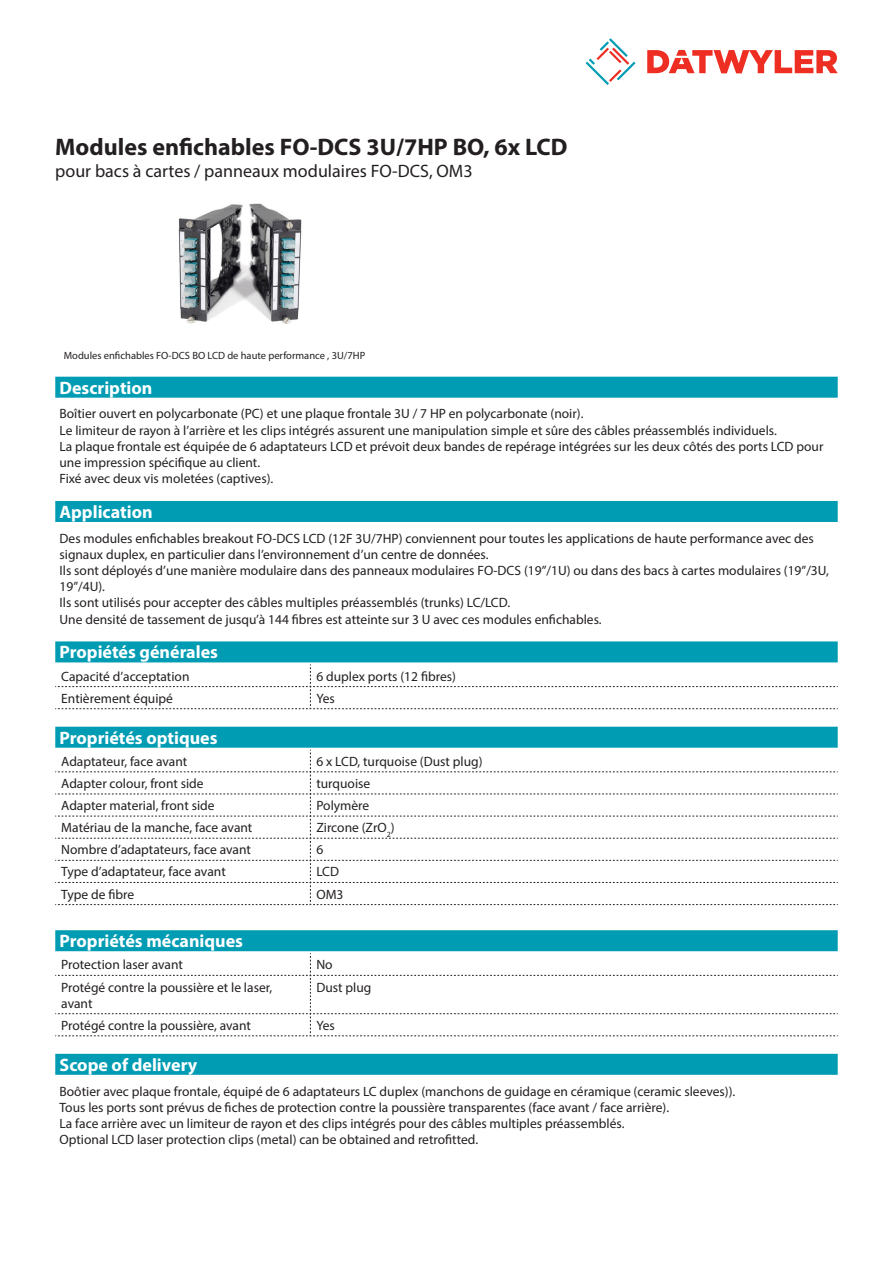
<style>
.page{position:relative;width:893px;height:1263px;background:#fff}
.page>*{position:absolute;margin:0;border:0;box-sizing:border-box;transform-origin:0 0}
.Product_Head{font:700 24px "Myriad Pro";color:#231f20}
.Standard_Head_Proper{font:700 18px "Myriad Pro";color:#fff}
.SubHead{font:18px "Myriad Pro";color:#231f20}
.Standard_text{font:13.5px/16.2px "Myriad Pro";color:#231f20}
.myriad_light_propert{font:13.5px/16.2px "Myriad Pro";color:#231f20}
.imagetext{font:10.5px "Myriad Pro";color:#231f20}
</style>
<div class="page">
<svg style="left:586px;top:38px;width:49px;height:47px"></svg>
<svg style="left:647px;top:50px;width:191px;height:23px"></svg>
<div style="left:55px;top:930px;width:783px;height:21px;background:#009cb3"></div>
<svg style="left:55px;top:953px;width:783px;height:83px"></svg>
<img style="left:178px;top:203px;width:124px;height:121px">
<div style="left:55px;top:377px;width:783px;height:21px;background:#009cb3"></div>
<div style="left:55px;top:1054px;width:783px;height:21px;background:#009cb3"></div>
<div style="left:55px;top:501px;width:783px;height:21px;background:#009cb3"></div>
<div style="left:55px;top:641px;width:783px;height:21px;background:#009cb3"></div>
<svg style="left:55px;top:664px;width:783px;height:45px"></svg>
<div style="left:55px;top:727px;width:783px;height:21px;background:#009cb3"></div>
<svg style="left:55px;top:750px;width:783px;height:155px"></svg>
<p class="Product_Head" style="left:55px;top:131px;width:514px">Modules enfichables FO-DCS 3U/7HP BO, 6x LCD</p>
<p class="SubHead" style="left:55px;top:160px;width:419px">pour bacs à cartes / panneaux modulaires FO-DCS, OM3</p>
<p class="imagetext" style="left:64px;top:349px;width:303px">Modules enfichables FO-DCS BO LCD de haute performance , 3U/7HP</p>
<p class="Standard_Head_Proper" style="left:60px;top:376px;width:94px">Description</p>
<p class="Standard_text" style="left:60px;top:406px;width:765px">Boîtier ouvert en polycarbonate (PC) et une plaque frontale 3U / 7 HP en polycarbonate (noir).<br>Le limiteur de rayon à l’arrière et les clips intégrés assurent une manipulation simple et sûre des câbles préassemblés individuels.<br>La plaque frontale est équipée de 6 adaptateurs LCD et prévoit deux bandes de repérage intégrées sur les deux côtés des ports LCD pour une impression spécifique au client.<br>Fixé avec deux vis moletées (captives).</p>
<p class="Standard_Head_Proper" style="left:60px;top:500px;width:95px">Application</p>
<p class="Standard_text" style="left:60px;top:530px;width:771px">Des modules enfichables breakout FO-DCS LCD (12F 3U/7HP) conviennent pour toutes les applications de haute performance avec des signaux duplex, en particulier dans l’environnement d’un centre de données.<br>Ils sont déployés d’une manière modulaire dans des panneaux modulaires FO-DCS (19”/1U) ou dans des bacs à cartes modulaires (19”/3U, 19”/4U).<br>Ils sont utilisés pour accepter des câbles multiples préassemblés (trunks) LC/LCD.<br>Une densité de tassement de jusqu’à 144 fibres est atteinte sur 3 U avec ces modules enfichables.</p>
<p class="Standard_Head_Proper" style="left:60px;top:641px;width:160px">Propiétés générales</p>
<p class="myriad_light_propert" style="left:61px;top:668px;width:130px">Capacité d’acceptation</p>
<p class="myriad_light_propert" style="left:316px;top:668px;width:141px">6 duplex ports (12 fibres)</p>
<p class="myriad_light_propert" style="left:61px;top:690px;width:113px">Entièrement équipé</p>
<p class="myriad_light_propert" style="left:316px;top:690px;width:20px">Yes</p>
<p class="Standard_Head_Proper" style="left:60px;top:726px;width:160px">Propriétés optiques</p>
<p class="myriad_light_propert" style="left:61px;top:753px;width:128px">Adaptateur, face avant</p>
<p class="myriad_light_propert" style="left:316px;top:753px;width:168px">6 x LCD, turquoise (Dust plug)</p>
<p class="myriad_light_propert" style="left:61px;top:775px;width:144px">Adapter colour, front side</p>
<p class="myriad_light_propert" style="left:316px;top:775px;width:55px">turquoise</p>
<p class="myriad_light_propert" style="left:61px;top:797px;width:155px">Adapter material, front side</p>
<p class="myriad_light_propert" style="left:316px;top:797px;width:54px">Polymère</p>
<p class="myriad_light_propert" style="left:61px;top:819px;width:193px">Matériau de la manche, face avant</p>
<p class="myriad_light_propert" style="left:316px;top:819px;width:80px">Zircone (ZrO<sub>2</sub>)</p>
<p class="myriad_light_propert" style="left:61px;top:841px;width:191px">Nombre d’adaptateurs, face avant</p>
<p class="myriad_light_propert" style="left:316px;top:841px;width:8px">6</p>
<p class="myriad_light_propert" style="left:61px;top:864px;width:166px">Type d’adaptateur, face avant</p>
<p class="myriad_light_propert" style="left:316px;top:864px;width:24px">LCD</p>
<p class="myriad_light_propert" style="left:61px;top:886px;width:74px">Type de fibre</p>
<p class="myriad_light_propert" style="left:316px;top:886px;width:29px">OM3</p>
<p class="Standard_Head_Proper" style="left:60px;top:929px;width:185px">Propriétés mécaniques</p>
<p class="myriad_light_propert" style="left:61px;top:956px;width:123px">Protection laser avant</p>
<p class="myriad_light_propert" style="left:316px;top:956px;width:18px">No</p>
<p class="myriad_light_propert" style="left:61px;top:979px;width:212px">Protégé contre la poussière et le laser, avant</p>
<p class="myriad_light_propert" style="left:316px;top:979px;width:56px">Dust plug</p>
<p class="myriad_light_propert" style="left:61px;top:1017px;width:191px">Protégé contre la poussière, avant</p>
<p class="myriad_light_propert" style="left:316px;top:1017px;width:20px">Yes</p>
<p class="Standard_Head_Proper" style="left:60px;top:1053px;width:139px">Scope of delivery</p>
<p class="Standard_text" style="left:60px;top:1083px;width:677px">Boôtier avec plaque frontale, équipé de 6 adaptateurs LC duplex (manchons de guidage en céramique (ceramic sleeves)).<br>Tous les ports sont prévus de fiches de protection contre la poussière transparentes (face avant / face arrière).<br>La face arrière avec un limiteur de rayon et des clips intégrés pour des câbles multiples préassemblés.<br>Optional LCD laser protection clips (metal) can be obtained and retrofitted.</p>
</div>
